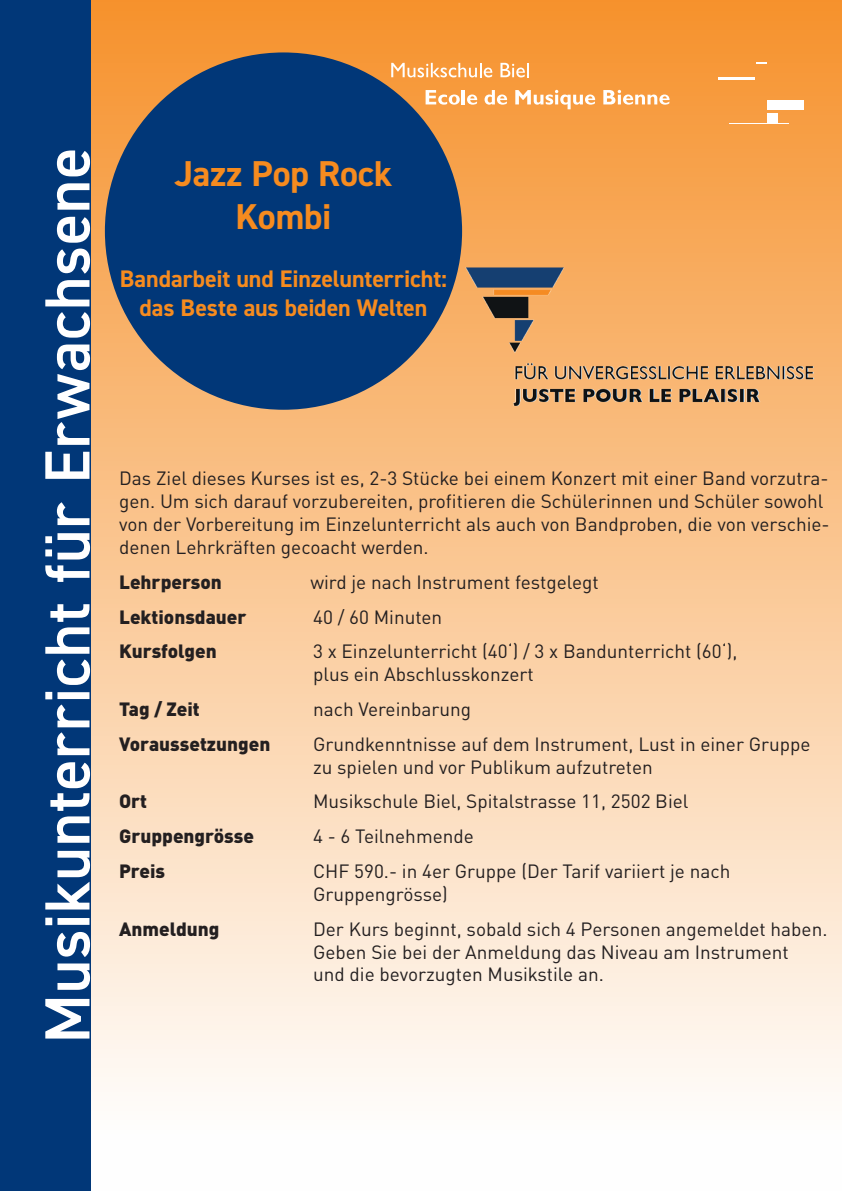
<style>
.page{position:relative;width:842px;height:1191px;background:#fff}
.page>*{position:absolute;margin:0;border:0;box-sizing:border-box;transform-origin:0 0}
.t1{font:600 64px "DIN2014";letter-spacing:.01em;color:#fff}
.t2{font:700 36px/43.2px "DIN2014";letter-spacing:-.005em;color:#f68b1f;text-align:center}
.t3{font:700 24px/28.8px "DIN2014";letter-spacing:-.005em;color:#f68b1f;text-align:center}
.t4{font:19px/22.8px "DIN Pro";color:#231f20}
.t5{font:900 19px "DIN Pro";color:#231f20}
</style>
<div class="page">
<div style="left:0;top:0;width:842px;height:1191px;background:linear-gradient(to bottom,#f6922d,#fff)"></div>
<img style="left:462px;top:264px;width:354px;height:145px">
<div style="left:0;top:0;width:91px;height:1191px;background:#013778"></div>
<svg style="left:391px;top:63px;width:101px;height:14px"></svg>
<svg style="left:500px;top:63px;width:29px;height:14px"></svg>
<svg style="left:426px;top:90px;width:34px;height:15px"></svg>
<hr style="left:462px;top:90px;width:3px;height:14px;background:#fff">
<svg style="left:467px;top:94px;width:10px;height:11px"></svg>
<svg style="left:484px;top:90px;width:23px;height:15px"></svg>
<svg style="left:515px;top:90px;width:80px;height:19px"></svg>
<svg style="left:603px;top:90px;width:67px;height:15px"></svg>
<div style="left:767px;top:114px;width:11px;height:9px;background:#fff"></div>
<div style="left:767px;top:100px;width:37px;height:10px;background:#fff"></div>
<hr style="left:718px;top:77px;width:36px;height:2px;background:#fff">
<svg style="left:756px;top:62px;width:11px;height:2px"></svg>
<hr style="left:729px;top:123px;width:60px;height:1px;background:#fff">
<div style="left:105px;top:52px;width:357px;height:358px;background:#013778;border-radius:50%"></div>
<h1 class="t1" style="left:25px;top:1043px;width:897px;rotate:-90deg">Musikunterricht für Erwachsene</h1>
<h2 class="t2" style="left:175px;top:152px;width:219px">Jazz Pop Rock<br>Kombi</h2>
<p class="t3" style="left:120px;top:264px;width:329px">Bandarbeit und Einzelunterricht: das Beste aus beiden Welten</p>
<p class="t4" style="left:119px;top:465px;width:712px">Das Ziel dieses Kurses ist es, 2-3 Stücke bei einem Konzert mit einer Band vorzutra&shy;gen. Um sich darauf vorzubereiten, profitieren die Schülerinnen und Schüler sowohl von der Vorbereitung im Einzelunterricht als auch von Bandproben, die von verschie&shy;denen Lehrkräften gecoacht werden.</p>
<p class="t5" style="left:119px;top:565px;width:104px">Lehrperson</p>
<p class="t4" style="left:310px;top:568px;width:290px">wird je nach Instrument festgelegt</p>
<p class="t5" style="left:119px;top:600px;width:129px">Lektionsdauer</p>
<p class="t4" style="left:313px;top:603px;width:131px">40 / 60 Minuten</p>
<p class="t5" style="left:119px;top:635px;width:99px">Kursfolgen</p>
<p class="t4" style="left:313px;top:638px;width:426px">3 x Einzelunterricht (40‘) / 3 x Bandunterricht (60‘), plus ein Abschlusskonzert</p>
<p class="t5" style="left:119px;top:693px;width:82px">Tag / Zeit</p>
<p class="t4" style="left:313px;top:696px;width:160px">nach Vereinbarung</p>
<p class="t5" style="left:119px;top:727px;width:153px">Voraussetzungen</p>
<p class="t4" style="left:313px;top:730px;width:499px">Grundkenntnisse auf dem Instrument, Lust in einer Gruppe zu spielen und vor Publikum aufzutreten</p>
<p class="t5" style="left:119px;top:785px;width:30px">Ort</p>
<p class="t4" style="left:313px;top:788px;width:377px">Musikschule Biel, Spitalstrasse 11, 2502 Biel</p>
<p class="t5" style="left:119px;top:820px;width:136px">Gruppengrösse</p>
<p class="t4" style="left:313px;top:823px;width:162px">4 - 6 Teilnehmende</p>
<p class="t5" style="left:119px;top:855px;width:48px">Preis</p>
<p class="t4" style="left:313px;top:858px;width:419px">CHF 590.- in 4er Gruppe (Der Tarif variiert je nach<br>Gruppengrösse)</p>
<p class="t5" style="left:119px;top:912px;width:102px">Anmeldung</p>
<p class="t4" style="left:313px;top:915px;width:516px">Der Kurs beginnt, sobald sich 4 Personen angemeldet haben.<br>Geben Sie bei der Anmeldung das Niveau am Instrument<br>und die bevorzugten Musikstile an.</p>
</div>
